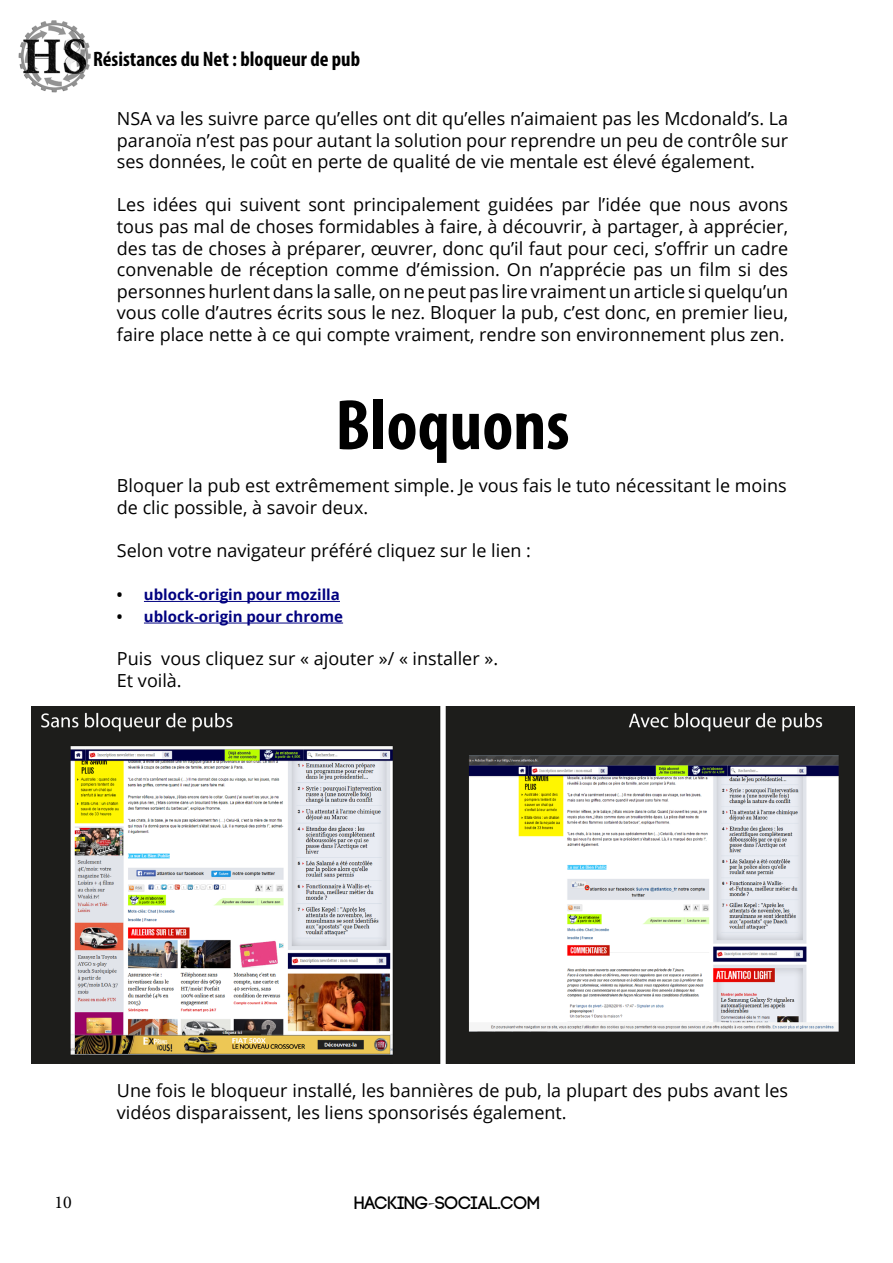
<style>
.page{position:relative;width:893px;height:1263px;background:#fff}
.page>*{position:absolute;margin:0;border:0;box-sizing:border-box;transform-origin:0 0}
.t1{font:700 condensed 72px "Myriad Pro";color:#000}
.t2{font:700 condensed 21px "Myriad Pro";color:#000}
.t3{font:18px/21.6px "Open Sans";color:#000}
.t4{font:700 18px "Code";color:#000}
.t5{font:18px "Minion Pro";color:#000}
.t6{font:700 15px "Open Sans";color:#000080}
.s1{color:#000}
.s2{font-family:"Trajan Pro";font-weight:400}
</style>
<div class="page">
<img style="left:18px;top:20px;width:73px;height:73px">
<hr style="left:144px;top:601px;width:196px;height:1px;background:#000080">
<hr style="left:144px;top:623px;width:199px;height:1px;background:#000080">
<img style="left:32px;top:706px;width:823px;height:357px">
<p class="t2" style="left:93px;top:46px;width:269px">Résistances du Net : bloqueur de pub</p>
<p class="t3" style="left:117px;top:107px;width:673px;text-align:justify">NSA va les suivre parce qu’elles ont dit qu’elles n’aimaient pas les Mcdonald’s. La paranoïa n’est pas pour autant la solution pour reprendre un peu de contrôle sur ses données, le coût en perte de qualité de vie mentale est élevé également.</p>
<p class="t3" style="left:117px;top:194px;width:673px;text-align:justify">Les idées qui suivent sont principalement guidées par l’idée que nous avons tous pas mal de choses formidables à faire, à découvrir, à partager, à apprécier, des tas de choses à préparer, œuvrer, donc qu’il faut pour ceci, s’offrir un cadre convenable de réception comme d’émission. On n’apprécie pas un film si des personnes hurlent dans la salle, on ne peut pas lire vraiment un article si quelqu’un vous colle d’autres écrits sous le nez. Bloquer la pub, c’est donc, en premier lieu, faire place nette à ce qui compte vraiment, rendre son environnement plus zen.</p>
<h1 class="t1" style="left:335px;top:380px;width:236px">Bloquons</h1>
<p class="t3" style="left:117px;top:474px;width:671px">Bloquer la pub est extrêmement simple. Je vous fais le tuto nécessitant le moins de clic possible, à savoir deux.</p>
<p class="t3" style="left:117px;top:539px;width:416px">Selon votre navigateur préféré cliquez sur le lien :</p>
<p class="t6" style="left:117px;top:584px;width:224px"><span class="s1">•</span> ublock-origin pour mozilla</p>
<p class="t6" style="left:117px;top:606px;width:228px"><span class="s1">•</span> ublock-origin pour chrome</p>
<p class="t3" style="left:117px;top:647px;width:383px">Puis vous cliquez sur « ajouter »/ « installer ».<br>Et voilà.</p>
<p class="t5" style="left:55px;top:1190px;width:19px">10</p>
<p class="t3" style="left:117px;top:1079px;width:673px">Une fois le bloqueur installé, les bannières de pub, la plupart des pubs avant les vidéos disparaissent, les liens sponsorisés également.</p>
<p class="t4" style="left:354px;top:1193px;width:187px">HACKING<span class="s2">-</span>SOCIAL.COM</p>
</div>
